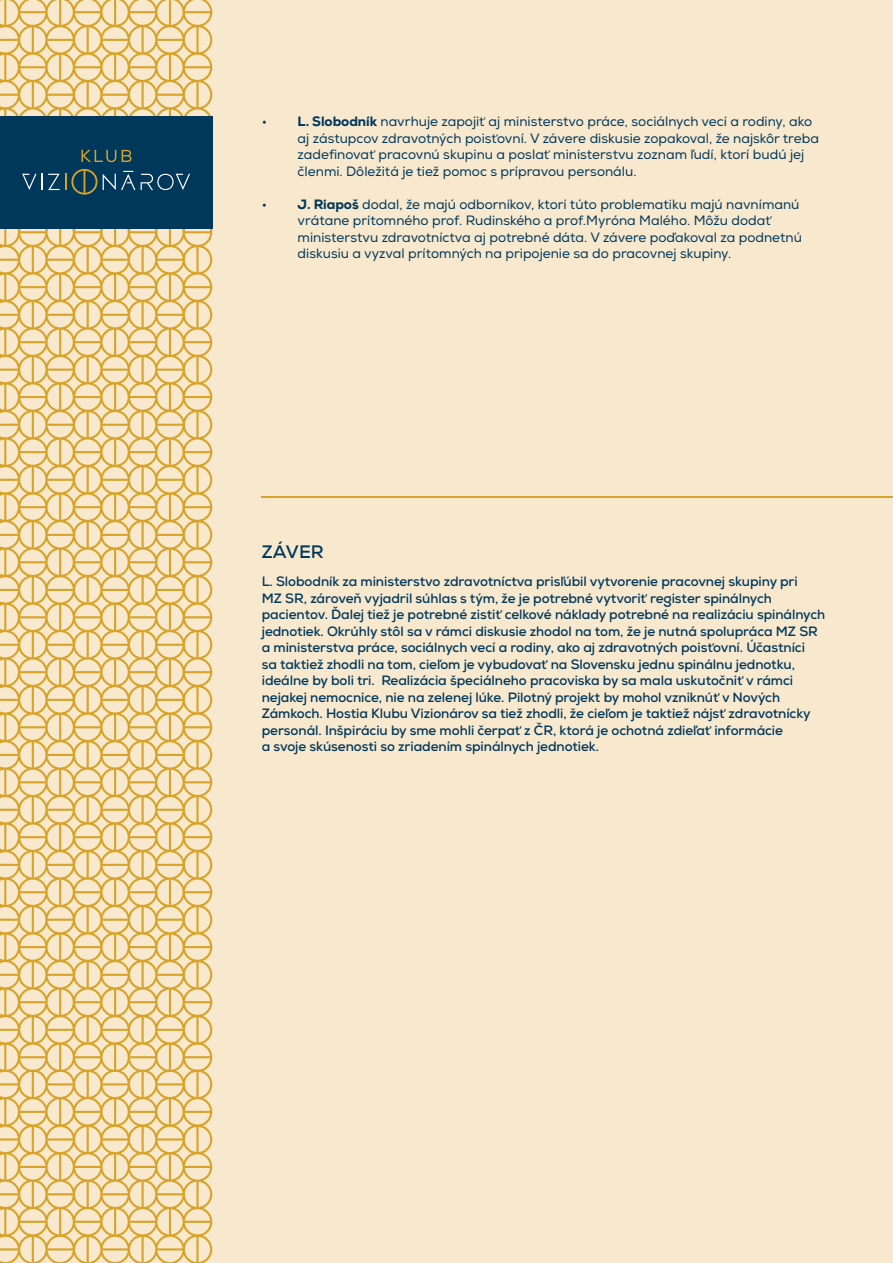
<style>
.page{position:relative;width:893px;height:1263px;background:#f7e8ce}
.page>*{position:absolute;margin:0;border:0;box-sizing:border-box;transform-origin:0 0}
.t1{font:700 18px "Nexa";letter-spacing:.005em;color:#00385b}
.t2{font:700 13.5px/16.5px "Nexa";letter-spacing:-.005em;color:#00385b}
.t3{font:13.5px/16.5px "Nexa";color:#00385b}
.s1{font-weight:800}
</style>
<div class="page">
<svg style="left:0;top:522px;width:212px;height:548px"></svg>
<svg style="left:0;top:0;width:212px;height:522px"></svg>
<svg style="left:0;top:1070px;width:212px;height:193px"></svg>
<div style="left:0;top:116px;width:212px;height:113px;background:#00385b"></div>
<svg style="left:82px;top:150px;width:34px;height:12px"></svg>
<svg style="left:122px;top:150px;width:9px;height:12px"></svg>
<svg style="left:141px;top:174px;width:49px;height:16px"></svg>
<svg style="left:22px;top:169px;width:113px;height:26px"></svg>
<hr style="left:262px;top:496px;width:631px;height:1px;background:#d7a328">
<p class="t3" style="left:262px;top:113px;width:7px">•</p>
<p class="t3" style="left:262px;top:196px;width:7px">•</p>
<p class="t3" style="left:298px;top:113px;width:523px"><span class="s1">L. Slobodník</span> navrhuje zapojiť aj ministerstvo práce, sociálnych vecí a rodiny, ako aj zástupcov zdravotných poisťovní. V závere diskusie zopakoval, že najskôr treba zadefinovať pracovnú skupinu a poslať ministerstvu zoznam ľudí, ktorí budú jej členmi. Dôležitá je tiež pomoc s prípravou personálu.</p>
<p class="t3" style="left:298px;top:196px;width:506px"><span class="s1">J. Riapoš</span> dodal, že majú odborníkov, ktorí túto problematiku majú navnímanú vrátane prítomného prof. Rudinského a prof.Myróna Malého. Môžu dodať ministerstvu zdravotníctva aj potrebné dáta. V závere poďakoval za podnetnú diskusiu a vyzval prítomných na pripojenie sa do pracovnej skupiny.</p>
<h1 class="t1" style="left:262px;top:540px;width:64px">ZÁVER</h1>
<p class="t2" style="left:262px;top:573px;width:565px">L. Slobodník za ministerstvo zdravotníctva prisľúbil vytvorenie pracovnej skupiny pri<br>MZ SR, zároveň vyjadril súhlas s tým, že je potrebné vytvoriť register spinálnych pacientov. Ďalej tiež je potrebné zistiť celkové náklady potrebné na realizáciu spinálnych jednotiek. Okrúhly stôl sa v rámci diskusie zhodol na tom, že je nutná spolupráca MZ SR a ministerstva práce, sociálnych vecí a rodiny, ako aj zdravotných poisťovní. Účastníci<br>sa taktiež zhodli na tom, cieľom je vybudovať na Slovensku jednu spinálnu jednotku, ideálne by boli tri. Realizácia špeciálneho pracoviska by sa mala uskutočniť v rámci nejakej nemocnice, nie na zelenej lúke. Pilotný projekt by mohol vzniknúť v Nových Zámkoch. Hostia Klubu Vizionárov sa tiež zhodli, že cieľom je taktiež nájsť zdravotnícky personál. Inšpiráciu by sme mohli čerpať z ČR, ktorá je ochotná zdieľať informácie<br>a svoje skúsenosti so zriadením spinálnych jednotiek.</p>
</div>
